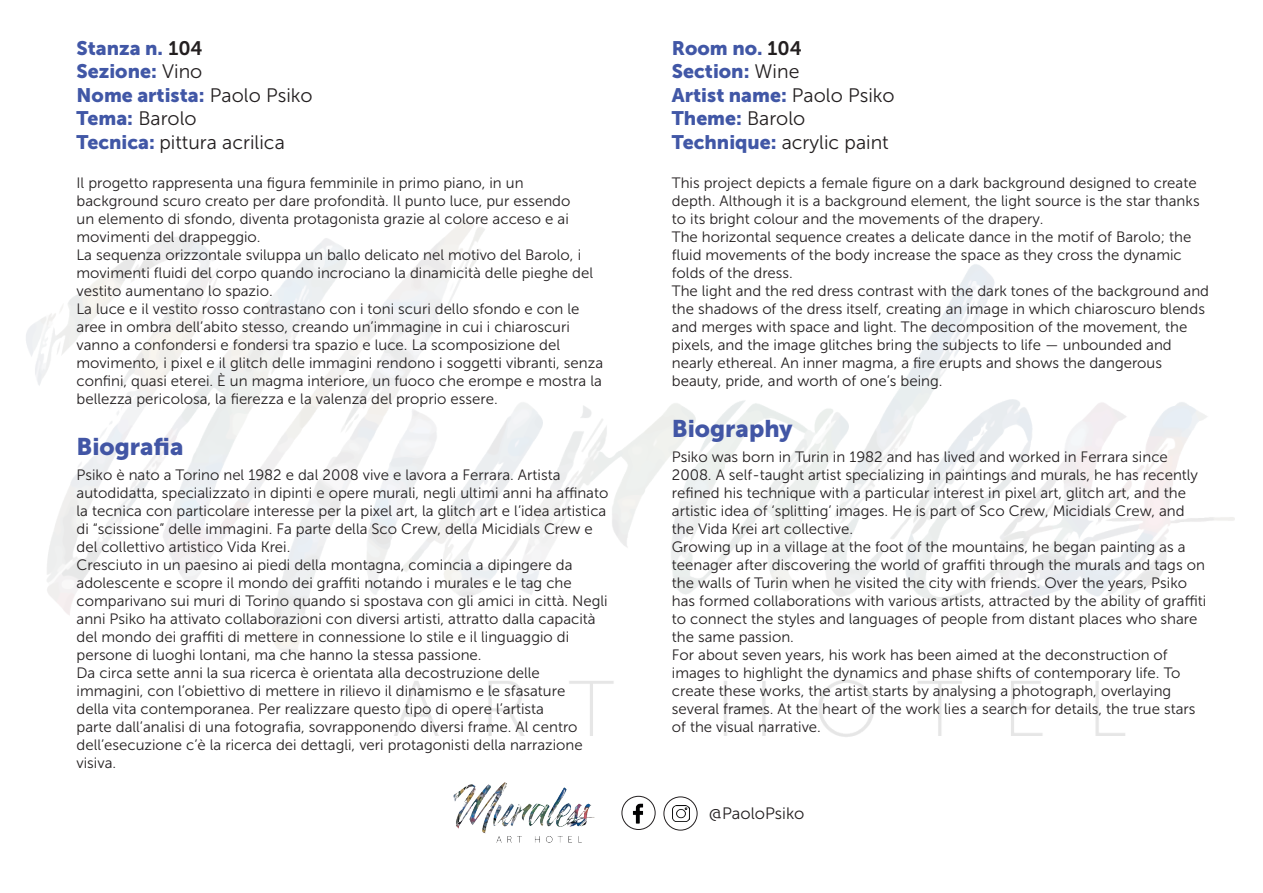
<style>
.page{position:relative;width:1263px;height:893px;background:#fff}
.page>*{position:absolute;margin:0;border:0;box-sizing:border-box;transform-origin:0 0}
.t1{font:24px "Museo Sans 900";color:#4256a5}
.t2{font:19.5px/23.4px "Museo Sans 900";color:#4157a6}
.t3{font:19.5px/23.4px "Museo Sans 300";color:#231f20}
.t4{font:16.5px "Museo Sans 300";color:#231f20}
.t5{font:15px/18px "Museo Sans 300";color:#231f20}
.s1{font-family:"Museo Sans 700";color:#231f20}
.s2{font-family:"Museo Sans 300";color:#231f20}
.s3{font-family:"Museo Sans 900";color:#4157a6}
</style>
<div class="page">
<img style="left:26px;top:220px;width:1209px;height:611px">
<img style="left:626px;top:802px;width:23px;height:23px">
<img style="left:673px;top:805px;width:16px;height:16px">
<div style="left:622px;top:796px;width:33px;height:34px;border:1px solid #231f20;border-radius:50%"></div>
<div style="left:663px;top:796px;width:34px;height:34px;border:1px solid #231f20;border-radius:50%"></div>
<img style="left:433px;top:766px;width:181px;height:77px">
<h2 class="t2" style="left:77px;top:36px;width:238px">Stanza n. <span class="s1">104<br></span>Sezione: <span class="s2">Vino<br></span>Nome artista: <span class="s2">Paolo Psiko</span></h2>
<h2 class="t3" style="left:77px;top:107px;width:210px"><span class="s3">Tema:</span> Barolo<br><span class="s3">Tecnica:</span> pittura acrilica</h2>
<p class="t5" style="left:77px;top:174px;width:528px">Il progetto rappresenta una figura femminile in primo piano, in un background scuro creato per dare profondità. Il punto luce, pur essendo<br>un elemento di sfondo, diventa protagonista grazie al colore acceso e ai movimenti del drappeggio.<br>La sequenza orizzontale sviluppa un ballo delicato nel motivo del Barolo, i movimenti fluidi del corpo quando incrociano la dinamicità delle pieghe del vestito aumentano lo spazio.<br>La luce e il vestito rosso contrastano con i toni scuri dello sfondo e con le aree in ombra dell’abito stesso, creando un’immagine in cui i chiaroscuri vanno a confondersi e fondersi tra spazio e luce. La scomposizione del movimento, i pixel e il glitch delle immagini rendono i soggetti vibranti, senza confini, quasi eterei. È un magma interiore, un fuoco che erompe e mostra la bellezza pericolosa, la fierezza e la valenza del proprio essere.</p>
<h1 class="t1" style="left:77px;top:433px;width:108px">Biografia</h1>
<p class="t5" style="left:77px;top:466px;width:533px">Psiko è nato a Torino nel 1982 e dal 2008 vive e lavora a Ferrara. Artista autodidatta, specializzato in dipinti e opere murali, negli ultimi anni ha affinato la tecnica con particolare interesse per la pixel art, la glitch art e l’idea artistica di “scissione” delle immagini. Fa parte della Sco Crew, della Micidials Crew e del collettivo artistico Vida Krei.<br>Cresciuto in un paesino ai piedi della montagna, comincia a dipingere da adolescente e scopre il mondo dei graffiti notando i murales e le tag che comparivano sui muri di Torino quando si spostava con gli amici in città. Negli anni Psiko ha attivato collaborazioni con diversi artisti, attratto dalla capacità del mondo dei graffiti di mettere in connessione lo stile e il linguaggio di persone di luoghi lontani, ma che hanno la stessa passione.<br>Da circa sette anni la sua ricerca è orientata alla decostruzione delle immagini, con l’obiettivo di mettere in rilievo il dinamismo e le sfasature<br>della vita contemporanea. Per realizzare questo tipo di opere l’artista<br>parte dall’analisi di una fotografia, sovrapponendo diversi frame. Al centro dell’esecuzione c’è la ricerca dei dettagli, veri protagonisti della narrazione visiva.</p>
<h2 class="t2" style="left:672px;top:36px;width:224px">Room no. <span class="s1">104<br></span>Section: <span class="s2">Wine<br></span>Artist name: <span class="s2">Paolo Psiko<br></span>Theme: <span class="s2">Barolo</span></h2>
<h2 class="t3" style="left:672px;top:130px;width:218px"><span class="s3">Technique:</span> acrylic paint</h2>
<p class="t5" style="left:672px;top:174px;width:539px">This project depicts a female figure on a dark background designed to create depth. Although it is a background element, the light source is the star thanks to its bright colour and the movements of the drapery.<br>The horizontal sequence creates a delicate dance in the motif of Barolo; the fluid movements of the body increase the space as they cross the dynamic folds of the dress.<br>The light and the red dress contrast with the dark tones of the background and the shadows of the dress itself, creating an image in which chiaroscuro blends and merges with space and light. The decomposition of the movement, the pixels, and the image glitches bring the subjects to life — unbounded and nearly ethereal. An inner magma, a fire erupts and shows the dangerous beauty, pride, and worth of one’s being.</p>
<h1 class="t1" style="left:672px;top:415px;width:122px">Biography</h1>
<p class="t5" style="left:672px;top:448px;width:536px">Psiko was born in Turin in 1982 and has lived and worked in Ferrara since 2008. A self-taught artist specializing in paintings and murals, he has recently refined his technique with a particular interest in pixel art, glitch art, and the artistic idea of ‘splitting’ images. He is part of Sco Crew, Micidials Crew, and the Vida Krei art collective.<br>Growing up in a village at the foot of the mountains, he began painting as a teenager after discovering the world of graffiti through the murals and tags on the walls of Turin when he visited the city with friends. Over the years, Psiko has formed collaborations with various artists, attracted by the ability of graffiti to connect the styles and languages of people from distant places who share the same passion.<br>For about seven years, his work has been aimed at the deconstruction of images to highlight the dynamics and phase shifts of contemporary life. To create these works, the artist starts by analysing a photograph, overlaying several frames. At the heart of the work lies a search for details, the true stars of the visual narrative.</p>
<p class="t4" style="left:709px;top:805px;width:97px">@PaoloPsiko</p>
</div>
